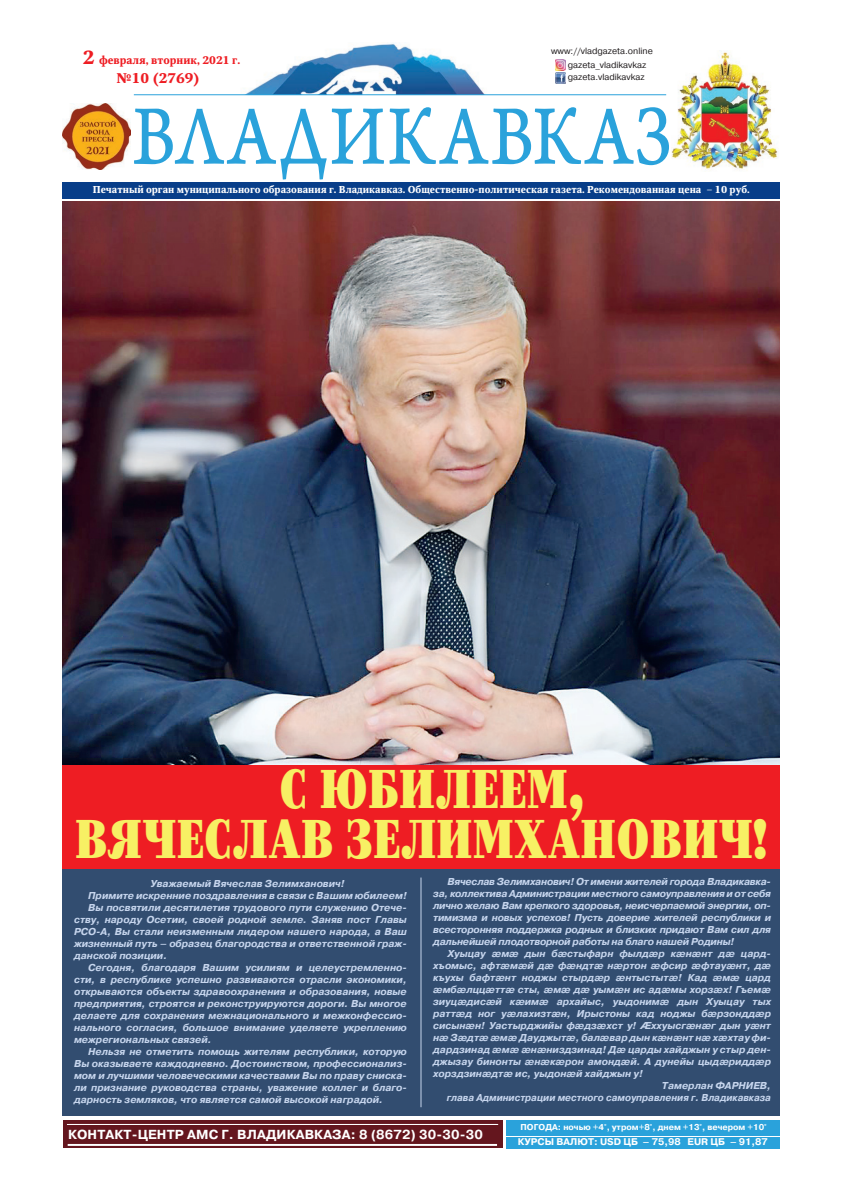
<style>
.page{position:relative;width:842px;height:1191px;background:#fff}
.page>*{position:absolute;margin:0;border:0;box-sizing:border-box;transform-origin:0 0}
.t1{font:900 55.2px/50px "Kazimir";letter-spacing:.02em;color:#f7f064;text-align:center;scale:.83 1}
.t2{font:700 14px "Octava";color:#ee1d23}
.t3{font:700 13.1px "Pragmatica";letter-spacing:.01em;color:#fff}
.t4{font:700 11px "Octava";color:#ee1d23}
.t5{font:italic 700 10px/12px "Pragmatica";color:#c6d5ed;text-align:justify}
.t6{font:700 10px "Octava";color:#fff}
.t7{font:italic 700 10px "Pragmatica";color:#c6d5ed;scale:.95 1}
.t8{font:700 9.7px "Pragmatica";color:#fff}
.t9{font:9px "Pragmatica";color:#231f20}
.t10{font:700 8.5px "Pragmatica";color:#fff}
.s1{font-size:19px}
</style>
<div class="page">
<img style="left:672px;top:52px;width:106px;height:118px">
<div style="left:62px;top:182px;width:718px;height:16px;background:#083e89"></div>
<img style="left:246px;top:43px;width:239px;height:51px">
<hr style="left:134px;top:94px;width:532px;height:1px;background:#2aa2db">
<img style="left:63px;top:103px;width:68px;height:67px">
<svg style="left:134px;top:107px;width:535px;height:73px"></svg>
<div style="left:63px;top:1120px;width:440px;height:28px;background:#64161e"></div>
<div style="left:506px;top:1120px;width:274px;height:15px;background:#2aa2db"></div>
<div style="left:506px;top:1137px;width:274px;height:11px;background:#2aa2db"></div>
<hr style="left:67px;top:1124px;width:429px;height:1px;background:#fff">
<hr style="left:69px;top:1124px;width:429px;height:1px;background:#fff">
<hr style="left:68px;top:1144px;width:429px;height:2px;background:#fff">
<svg style="left:555px;top:60px;width:11px;height:23px"></svg>
<img style="left:62px;top:202px;width:718px;height:563px">
<div style="left:62px;top:765px;width:718px;height:108px;background:#ee1d23"></div>
<div style="left:62px;top:869px;width:718px;height:247px;background:#324d70"></div>
<hr style="left:421px;top:878px;width:1px;height:229px;background:#c6d5ed">
<p class="t9" style="left:551px;top:46px;width:103px">www://vladgazeta.online</p>
<p class="t4" style="left:83px;top:53px;width:159px"><span class="s1">2</span> февраля, вторник, 2021 г.</p>
<p class="t9" style="left:568px;top:59px;width:80px">gazeta_vladikavkaz</p>
<h2 class="t2" style="left:116px;top:70px;width:85px">№10 (2769)</h2>
<p class="t9" style="left:568px;top:71px;width:78px">gazeta.vladikavkaz</p>
<p class="t6" style="left:93px;top:183px;width:658px">Печатный орган муниципального образования г. Владикавказ. Общественно-политическая газета. Рекомендованная цена – 10 руб.</p>
<h1 class="t1" style="left:75px;top:769px;width:835px">С ЮБИЛЕЕМ,<br>ВЯЧЕСЛАВ ЗЕЛИМХАНОВИЧ!</h1>
<p class="t5" style="left:433px;top:875px;width:339px;text-indent:14px">Вячеслав Зелимханович! От имени жителей города Владикавка&shy;за, коллектива Администрации местного самоуправления и от себя лично желаю Вам крепкого здоровья, неисчерпаемой энергии, оп&shy;тимизма и новых успехов! Пусть доверие жителей республики и всесторонняя поддержка родных и близких придают Вам сил для дальнейшей плодотворной работы на благо нашей Родины!</p>
<p class="t5" style="left:447px;top:947px;width:325px">Хуыцау æмæ дын бæстыфарн фылдæр кæнæнт дæ цард-</p>
<p class="t5" style="left:433px;top:959px;width:339px">хъомыс, афтæмæй дæ фæндтæ нæртон æфсир æфтауæнт, дæ</p>
<p class="t5" style="left:433px;top:971px;width:339px">къухы бафтæнт ноджы стырдæр æнтыстытæ! Кад æмæ цард</p>
<p class="t5" style="left:433px;top:983px;width:339px">æмбæлццæттæ сты, æмæ дæ уымæн ис адæмы хорзæх! Гъемæ</p>
<p class="t5" style="left:433px;top:995px;width:339px">зиуцæдисæй кæимæ архайыс, уыдонимæ дын Хуыцау тых</p>
<p class="t5" style="left:433px;top:1007px;width:339px">раттæд ног уæлахизтæн, Ирыстоны кад ноджы бæрзонддæр</p>
<p class="t5" style="left:433px;top:1019px;width:339px">сисынæн! Уастырджийы фæдзæхст у! Æххуысгæнæг дын уæнт</p>
<p class="t5" style="left:433px;top:1031px;width:339px">нæ Зæдтæ æмæ Дауджытæ, балæвар дын кæнæнт нæ хæхтау фи-</p>
<p class="t5" style="left:433px;top:1043px;width:339px">дардзинад æмæ æнæниздзинад! Дæ царды хайджын у стыр ден-</p>
<p class="t5" style="left:433px;top:1055px;width:339px">джызау бинонты æнæкæрон амондæй. А дунейы цыдæриддæр</p>
<p class="t5" style="left:433px;top:1067px;width:211px">хорздзинæдтæ ис, уыдонæй хайджын у!</p>
<p class="t5" style="left:662px;top:1079px;width:111px">Тамерлан ФАРНИЕВ,</p>
<p class="t7" style="left:447px;top:1091px;width:343px">глава Администрации местного самоуправления г. Владикавказа</p>
<p class="t5" style="left:150px;top:878px;width:196px">Уважаемый Вячеслав Зелимханович!</p>
<p class="t5" style="left:88px;top:890px;width:320px">Примите искренние поздравления в связи с Вашим юбилеем!</p>
<p class="t5" style="left:88px;top:902px;width:320px">Вы посвятили десятилетия трудового пути служению Отече-</p>
<p class="t5" style="left:74px;top:914px;width:334px">ству, народу Осетии, своей родной земле. Заняв пост Главы</p>
<p class="t5" style="left:74px;top:926px;width:334px">РСО-А, Вы стали неизменным лидером нашего народа, а Ваш</p>
<p class="t5" style="left:74px;top:938px;width:334px">жизненный путь – образец благородства и ответственной граж-</p>
<p class="t5" style="left:74px;top:950px;width:95px">данской позиции.</p>
<p class="t5" style="left:88px;top:962px;width:320px">Сегодня, благодаря Вашим усилиям и целеустремленно-</p>
<p class="t5" style="left:74px;top:974px;width:334px">сти, в республике успешно развиваются отрасли экономики,</p>
<p class="t5" style="left:74px;top:986px;width:334px">открываются объекты здравоохранения и образования, новые</p>
<p class="t5" style="left:74px;top:998px;width:334px">предприятия, строятся и реконструируются дороги. Вы многое</p>
<p class="t5" style="left:74px;top:1010px;width:334px">делаете для сохранения межнационального и межконфессио-</p>
<p class="t5" style="left:74px;top:1022px;width:334px">нального согласия, большое внимание уделяете укреплению</p>
<p class="t5" style="left:74px;top:1034px;width:139px">межрегиональных связей.</p>
<p class="t5" style="left:88px;top:1046px;width:320px">Нельзя не отметить помощь жителям республики, которую</p>
<p class="t5" style="left:74px;top:1058px;width:334px">Вы оказываете каждодневно. Достоинством, профессионализ-</p>
<p class="t5" style="left:74px;top:1070px;width:334px">мом и лучшими человеческими качествами Вы по праву сниска-</p>
<p class="t5" style="left:74px;top:1082px;width:334px">ли признание руководства страны, уважение коллег и благо-</p>
<p class="t5" style="left:74px;top:1094px;width:311px">дарность земляков, что является самой высокой наградой.</p>
<h3 class="t3" style="left:68px;top:1126px;width:416px">КОНТАКТ-ЦЕНТР АМС Г. ВЛАДИКАВКАЗА: 8 (8672) 30-30-30</h3>
<p class="t10" style="left:520px;top:1122px;width:248px">ПОГОДА: ночью +4°, утром+8°, днем +13°, вечером +10°</p>
<p class="t8" style="left:518px;top:1136px;width:251px">КУРСЫ ВАЛЮТ: USD ЦБ – 75,98 EUR ЦБ – 91,87</p>
</div>
